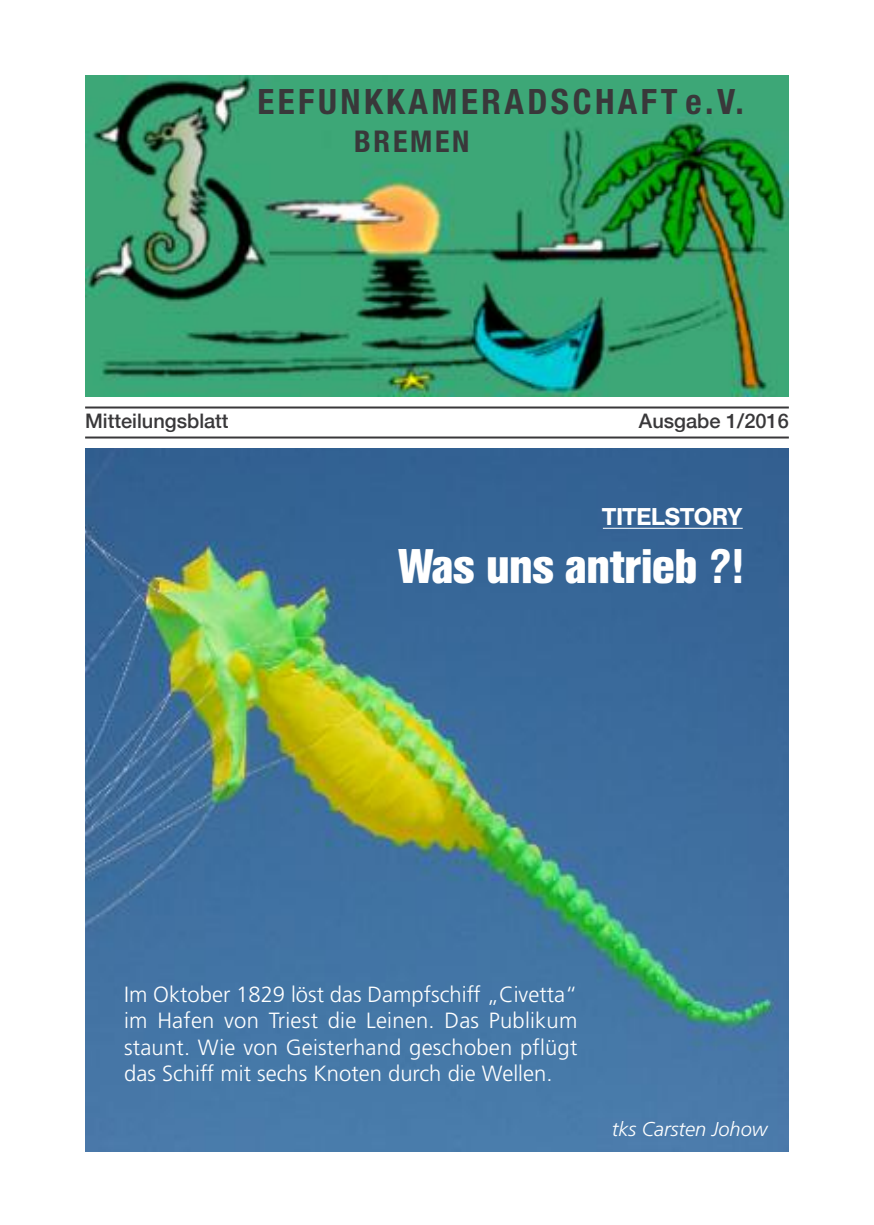
<style>
.page{position:relative;width:874px;height:1225px;background:#fff}
.page>*{position:absolute;margin:0;border:0;box-sizing:border-box;transform-origin:0 0}
.t1{font:48px "Hel Con Bol";color:#fff}
.t2{font:700 condensed 35px "Helvetica Neue";letter-spacing:.1em;color:#39383a}
.t3{font:700 condensed 30px "Helvetica Neue";letter-spacing:.09em;color:#39383a}
.t4{font:24px "Hel Med";color:#fff}
.t5{font:300 22px/26.4px "Frutiger";color:#fff;text-align:justify}
.t6{font:500 20px "Helvetica Neue";color:#39383a}
.t7{font:italic 300 20px "Frutiger";color:#fff}
</style>
<div class="page">
<img style="left:85px;top:448px;width:703px;height:703px">
<img style="left:85px;top:75px;width:703px;height:322px">
<hr style="left:85px;top:406px;width:703px;height:2px;background:#39383a">
<hr style="left:85px;top:436px;width:703px;height:2px;background:#39383a">
<hr style="left:602px;top:528px;width:140px;height:1px;background:#fff">
<h2 class="t2" style="left:257px;top:73px;width:487px">EEFUNKKAMERADSCHAFT e.V.</h2>
<h3 class="t3" style="left:354px;top:117px;width:117px">BREMEN</h3>
<p class="t6" style="left:85px;top:409px;width:145px">Mitteilungsblatt</p>
<p class="t6" style="left:638px;top:409px;width:151px">Ausgabe 1/2016</p>
<p class="t4" style="left:602px;top:503px;width:141px">TITELSTORY</p>
<h1 class="t1" style="left:400px;top:538px;width:344px">Was uns antrieb ?!</h1>
<p class="t5" style="left:124px;top:982px;width:454px">Im Oktober 1829 löst das Dampfschiff „Civetta“ im Hafen von Triest die Leinen. Das Publikum staunt. Wie von Geisterhand geschoben pflügt das Schiff mit sechs Knoten durch die Wellen.</p>
<p class="t7" style="left:611px;top:1121px;width:157px">tks Carsten Johow</p>
</div>
